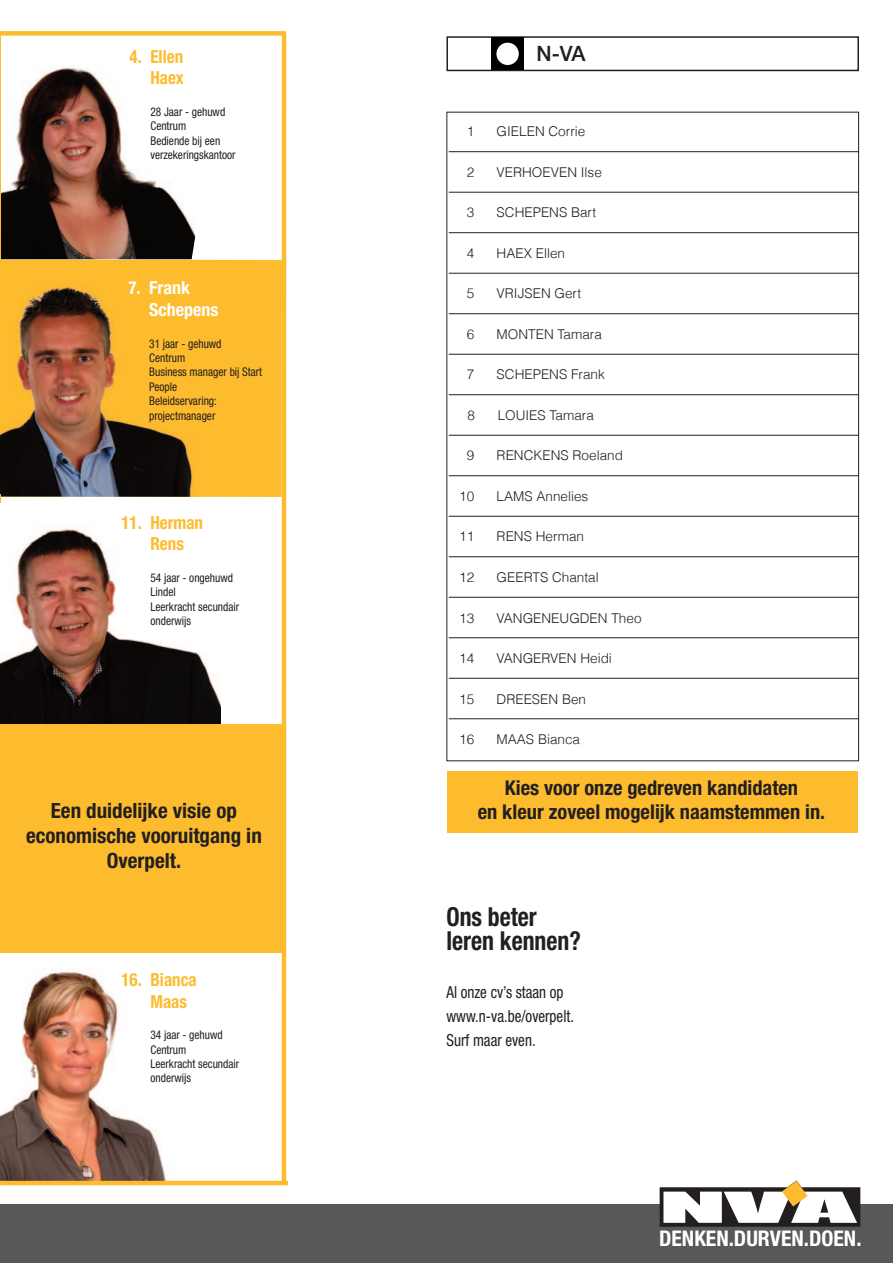
<style>
.page{position:relative;width:893px;height:1263px;background:#fff}
.page>*{position:absolute;margin:0;border:0;box-sizing:border-box;transform-origin:0 0}
.t1{font:700 condensed 26.25px/24px "Helvetica Neue LT Std";color:#231f20;scale:.91 1}
.t2{font:700 condensed 21.6px "Helvetica Neue LT Std";color:#fff}
.t3{font:700 condensed 21px/25.2px "Helvetica Neue LT Std";color:#231f20;text-align:center}
.t4{font:500 21px "Helvetica Neue";color:#231f20}
.t5{font:700 condensed 20.4px/24.5px "Helvetica Neue LT Std";color:#231f20;text-align:center}
.t6{font:700 condensed 18px/21.6px "Helvetica Neue LT Std";color:#fdbb2e;scale:.95 1}
.t7{font:700 condensed 18px/21.6px "Helvetica Neue LT Std";color:#fff}
.t8{font:700 condensed 18px "Helvetica Neue LT Std";color:#fff;scale:.95 1}
.t9{font:condensed 16.65px/24px "Helvetica Neue LT Std";color:#231f20;scale:.91 1}
.t10{font:300 13.5px "Helvetica";color:#231f20}
.t11{font:condensed 12px/14.4px "Helvetica Neue LT Std";color:#231f20;scale:.95 1}
</style>
<div class="page">
<div style="left:447px;top:771px;width:411px;height:61px;background:#fdbb2e"></div>
<div style="left:0;top:1205px;width:893px;height:58px;background:#57585a"></div>
<svg style="left:660px;top:1180px;width:200px;height:47px"></svg>
<div style="left:446px;top:36px;width:413px;height:35px;border:2px solid #231f20"></div>
<div style="left:491px;top:37px;width:33px;height:33px;background:#000"></div>
<div style="left:496px;top:43px;width:23px;height:22px;background:#fff;border-radius:50%"></div>
<svg style="left:446px;top:111px;width:414px;height:650px"></svg>
<hr style="left:449px;top:192px;width:410px;height:1px;background:#231f20">
<hr style="left:449px;top:232px;width:410px;height:1px;background:#231f20">
<hr style="left:449px;top:273px;width:410px;height:1px;background:#231f20">
<hr style="left:449px;top:313px;width:410px;height:1px;background:#231f20">
<hr style="left:449px;top:354px;width:410px;height:1px;background:#231f20">
<hr style="left:449px;top:394px;width:410px;height:1px;background:#231f20">
<hr style="left:449px;top:435px;width:410px;height:1px;background:#231f20">
<hr style="left:449px;top:475px;width:410px;height:1px;background:#231f20">
<hr style="left:449px;top:516px;width:410px;height:1px;background:#231f20">
<hr style="left:449px;top:556px;width:410px;height:1px;background:#231f20">
<hr style="left:449px;top:597px;width:410px;height:1px;background:#231f20">
<hr style="left:449px;top:637px;width:410px;height:1px;background:#231f20">
<hr style="left:449px;top:678px;width:410px;height:1px;background:#231f20">
<hr style="left:449px;top:718px;width:410px;height:1px;background:#231f20">
<div style="left:0;top:260px;width:282px;height:237px;background:#fdbb2e"></div>
<img style="left:0;top:287px;width:199px;height:210px">
<img style="left:0;top:54px;width:196px;height:205px">
<img style="left:0;top:528px;width:221px;height:196px">
<img style="left:0;top:971px;width:189px;height:210px">
<div style="left:0;top:31px;width:286px;height:5px;background:#fdbb2e"></div>
<hr style="left:0;top:1181px;width:288px;height:4px;background:#fdbb2e">
<hr style="left:282px;top:34px;width:4px;height:1150px;background:#fdbb2e">
<div style="left:0;top:724px;width:283px;height:228px;background:#fdbb2e"></div>
<h3 class="t6" style="left:130px;top:47px;width:14px">4.</h3>
<h3 class="t6" style="left:150px;top:47px;width:37px">Ellen<br>Haex</h3>
<p class="t11" style="left:150px;top:106px;width:91px">28 Jaar - gehuwd<br>Centrum<br>Bediende bij een verzekeringskantoor</p>
<h3 class="t8" style="left:128px;top:281px;width:14px">7.</h3>
<h3 class="t7" style="left:149px;top:279px;width:71px">Frank<br>Schepens</h3>
<p class="t11" style="left:149px;top:337px;width:120px">31 jaar - gehuwd<br>Centrum<br>Business manager bij Start<br>People<br>Beleidservaring: projectmanager</p>
<h3 class="t6" style="left:121px;top:513px;width:23px">11.</h3>
<h3 class="t6" style="left:150px;top:513px;width:57px">Herman<br>Rens</h3>
<p class="t11" style="left:150px;top:571px;width:95px">54 jaar - ongehuwd<br>Lindel<br>Leerkracht secundair onderwijs</p>
<h3 class="t3" style="left:26px;top:800px;width:237px">Een duidelijke visie op economische vooruitgang in<br>Overpelt.</h3>
<h3 class="t6" style="left:121px;top:970px;width:23px">16.</h3>
<h3 class="t6" style="left:150px;top:970px;width:50px">Bianca<br>Maas</h3>
<p class="t11" style="left:150px;top:1029px;width:95px">34 jaar - gehuwd<br>Centrum<br>Leerkracht secundair onderwijs</p>
<h3 class="t4" style="left:536px;top:40px;width:51px">N-VA</h3>
<p class="t10" style="left:467px;top:126px;width:9px">1</p>
<p class="t10" style="left:497px;top:126px;width:90px">GIELEN Corrie</p>
<p class="t10" style="left:467px;top:167px;width:9px">2</p>
<p class="t10" style="left:497px;top:167px;width:107px">VERHOEVEN Ilse</p>
<p class="t10" style="left:467px;top:207px;width:9px">3</p>
<p class="t10" style="left:497px;top:207px;width:101px">SCHEPENS Bart</p>
<p class="t10" style="left:467px;top:248px;width:9px">4</p>
<p class="t10" style="left:497px;top:248px;width:70px">HAEX Ellen</p>
<p class="t10" style="left:467px;top:288px;width:9px">5</p>
<p class="t10" style="left:497px;top:288px;width:86px">VRIJSEN Gert</p>
<p class="t10" style="left:467px;top:329px;width:9px">6</p>
<p class="t10" style="left:497px;top:329px;width:107px">MONTEN Tamara</p>
<p class="t10" style="left:467px;top:369px;width:9px">7</p>
<p class="t10" style="left:497px;top:369px;width:110px">SCHEPENS Frank</p>
<p class="t10" style="left:468px;top:410px;width:9px">8</p>
<p class="t10" style="left:498px;top:410px;width:98px">LOUIES Tamara</p>
<p class="t10" style="left:467px;top:450px;width:9px">9</p>
<p class="t10" style="left:497px;top:450px;width:128px">RENCKENS Roeland</p>
<p class="t10" style="left:459px;top:491px;width:17px">10</p>
<p class="t10" style="left:497px;top:491px;width:93px">LAMS Annelies</p>
<p class="t10" style="left:459px;top:531px;width:17px">11</p>
<p class="t10" style="left:497px;top:531px;width:89px">RENS Herman</p>
<p class="t10" style="left:459px;top:572px;width:17px">12</p>
<p class="t10" style="left:497px;top:572px;width:104px">GEERTS Chantal</p>
<p class="t10" style="left:459px;top:612px;width:17px">13</p>
<p class="t10" style="left:497px;top:612px;width:146px">VANGENEUGDEN Theo</p>
<p class="t10" style="left:459px;top:653px;width:17px">14</p>
<p class="t10" style="left:497px;top:653px;width:117px">VANGERVEN Heidi</p>
<p class="t10" style="left:459px;top:693px;width:17px">15</p>
<p class="t10" style="left:497px;top:693px;width:91px">DREESEN Ben</p>
<p class="t10" style="left:459px;top:734px;width:17px">16</p>
<p class="t10" style="left:497px;top:734px;width:85px">MAAS Bianca</p>
<h3 class="t5" style="left:478px;top:777px;width:349px">Kies voor onze gedreven kandidaten<br>en kleur zoveel mogelijk naamstemmen in.</h3>
<h1 class="t1" style="left:446px;top:907px;width:149px">Ons beter leren kennen?</h1>
<h3 class="t9" style="left:446px;top:981px;width:142px">Al onze cv’s staan op www.n-va.be/overpelt.<br>Surf maar even.</h3>
<h2 class="t2" style="left:659px;top:1231px;width:204px">DENKEN.DURVEN.DOEN.</h2>
</div>
